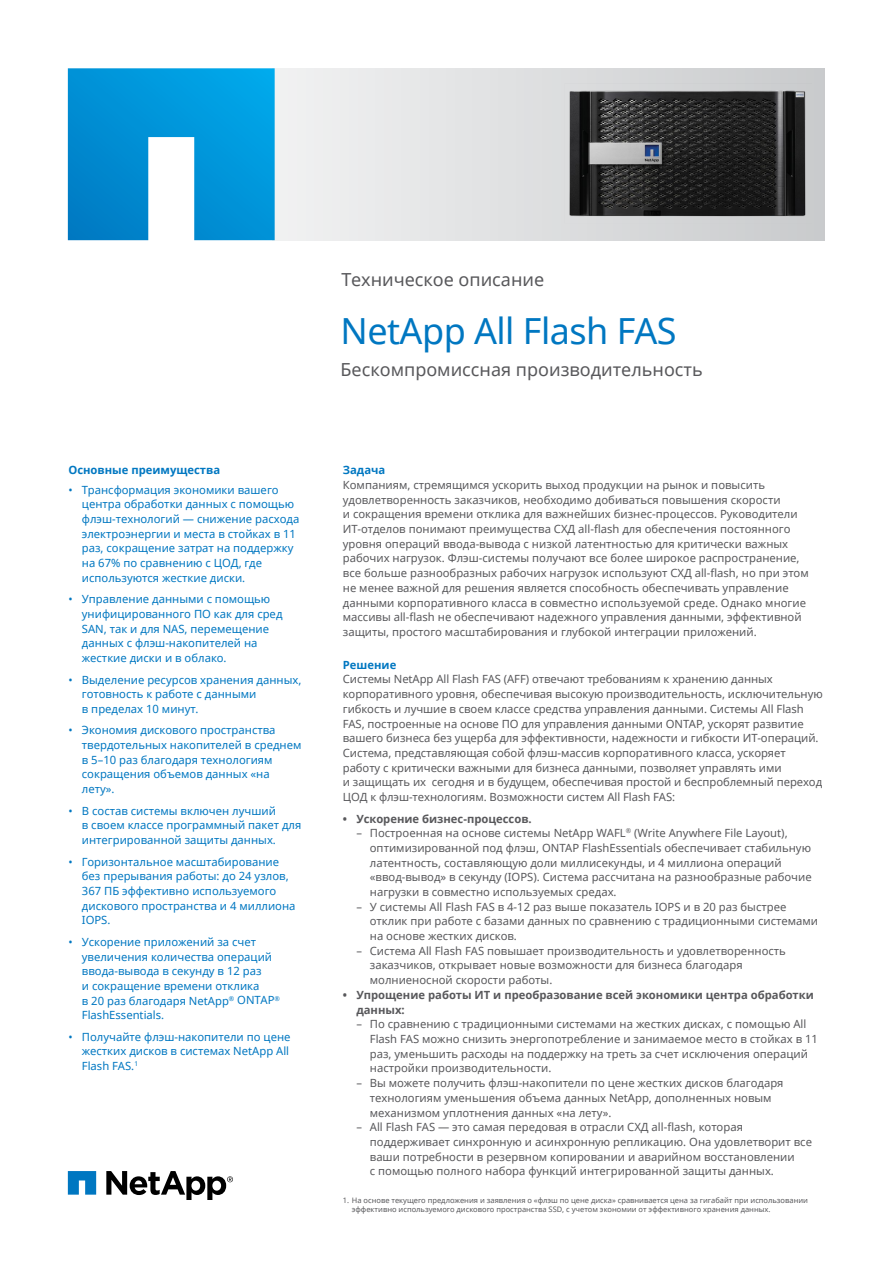
<style>
.page{position:relative;width:893px;height:1263px;background:#fff}
.page>*{position:absolute;margin:0;border:0;box-sizing:border-box;transform-origin:0 0}
.t1{font:36px "Noto Sans";letter-spacing:-.015em;color:#0077c1}
.t2{font:18px "Noto Sans";color:#58585b}
.t3{font:11.25px/14.7px "Noto Sans";color:#58585b}
.t4{font:11.25px/14.7px "Noto Sans";color:#0077c1}
.t5{font:700 11.25px/14.7px "Noto Sans";color:#58585b}
.t6{font:700 11.25px "Noto Sans";color:#0077c1}
.t7{font:7.5px/9.8px "Noto Sans";color:#58585b}
</style>
<div class="page">
<div style="left:273px;top:68px;width:552px;height:172px;background:linear-gradient(to right,#f1f2f2,#c9cbcd)"></div>
<svg style="left:68px;top:68px;width:207px;height:172px;background:#22a1dc"></svg>
<svg style="left:68px;top:1171px;width:28px;height:23px"></svg>
<svg style="left:106px;top:1171px;width:127px;height:29px"></svg>
<img style="left:564px;top:83px;width:247px;height:141px">
<p class="t6" style="left:68px;top:462px;width:153px">Основные преимущества</p>
<p class="t4" style="left:82px;top:482px;width:219px;text-indent:-14px">• Трансформация экономики вашего центра обработки данных с помощью флэш-технологий — снижение расхода электроэнергии и места в стойках в 11 раз, сокращение затрат на поддержку на 67% по сравнению с ЦОД, где используются жесткие диски.</p>
<p class="t4" style="left:82px;top:591px;width:202px;text-indent:-14px">• Управление данными с помощью унифицированного ПО как для сред<br>SAN, так и для NAS, перемещение данных с флэш-накопителей на жесткие диски и в облако.</p>
<p class="t4" style="left:82px;top:672px;width:221px;text-indent:-14px">• Выделение ресурсов хранения данных, готовность к работе с данными<br>в пределах 10 минут.</p>
<p class="t4" style="left:82px;top:723px;width:221px;text-indent:-14px">• Экономия дискового пространства твердотельных накопителей в среднем в 5–10 раз благодаря технологиям сокращения объемов данных «на лету».</p>
<p class="t4" style="left:82px;top:803px;width:221px;text-indent:-14px">• В состав системы включен лучший<br>в своем классе программный пакет для интегрированной защиты данных.</p>
<p class="t4" style="left:82px;top:854px;width:215px;text-indent:-14px">• Горизонтальное масштабирование без прерывания работы: до 24 узлов,<br>367 ПБ эффективно используемого дискового пространства и 4 миллиона<br>IOPS.</p>
<p class="t4" style="left:82px;top:934px;width:200px;text-indent:-13px">• Ускорение приложений за счет увеличения количества операций ввода-вывода в секунду в 12 раз<br>и сокращение времени отклика<br>в 20 раз благодаря NetApp<sup>®</sup> ONTAP<sup>®<br></sup>FlashEssentials.</p>
<p class="t4" style="left:82px;top:1029px;width:210px;text-indent:-14px">• Получайте флэш-накопители по цене жестких дисков в системах NetApp All<br>Flash FAS.<sup>1</sup></p>
<h2 class="t2" style="left:342px;top:268px;width:204px">Техническое описание</h2>
<h1 class="t1" style="left:341px;top:306px;width:338px">NetApp All Flash FAS</h1>
<h2 class="t2" style="left:341px;top:357px;width:364px">Бескомпромиссная производительность</h2>
<p class="t6" style="left:343px;top:462px;width:44px">Задача</p>
<p class="t3" style="left:343px;top:477px;width:467px">Компаниям, стремящимся ускорить выход продукции на рынок и повысить удовлетворенность заказчиков, необходимо добиваться повышения скорости<br>и сокращения времени отклика для важнейших бизнес-процессов. Руководители ИТ-отделов понимают преимущества СХД all-flash для обеспечения постоянного уровня операций ввода-вывода с низкой латентностью для критически важных рабочих нагрузок. Флэш-системы получают все более широкое распространение, все больше разнообразных рабочих нагрузок используют СХД all-flash, но при этом не менее важной для решения является способность обеспечивать управление данными корпоративного класса в совместно используемой среде. Однако многие массивы all-flash не обеспечивают надежного управления данными, эффективной защиты, простого масштабирования и глубокой интеграции приложений.</p>
<p class="t6" style="left:343px;top:657px;width:55px">Решение</p>
<p class="t3" style="left:343px;top:672px;width:481px">Системы NetApp All Flash FAS (AFF) отвечают требованиям к хранению данных корпоративного уровня, обеспечивая высокую производительность, исключительную гибкость и лучшие в своем классе средства управления данными. Системы All Flash FAS, построенные на основе ПО для управления данными ONTAP, ускорят развитие вашего бизнеса без ущерба для эффективности, надежности и гибкости ИТ-операций.<br>Система, представляющая собой флэш-массив корпоративного класса, ускоряет работу с критически важными для бизнеса данными, позволяет управлять ими<br>и защищать их сегодня и в будущем, обеспечивая простой и беспроблемный переход ЦОД к флэш-технологиям. Возможности систем All Flash FAS:</p>
<p class="t5" style="left:343px;top:811px;width:190px">• Ускорение бизнес-процессов.</p>
<p class="t3" style="left:370px;top:825px;width:443px;text-indent:-14px">– Построенная на основе системы NetApp WAFL<sup>®</sup> (Write Anywhere File Layout), оптимизированной под флэш, ONTAP FlashEssentials обеспечивает стабильную латентность, составляющую доли миллисекунды, и 4 миллиона операций «ввод-вывод» в секунду (IOPS). Система рассчитана на разнообразные рабочие нагрузки в совместно используемых средах.</p>
<p class="t3" style="left:370px;top:899px;width:450px;text-indent:-14px">– У системы All Flash FAS в 4-12 раз выше показатель IOPS и в 20 раз быстрее отклик при работе с базами данных по сравнению с традиционными системами на основе жестких дисков.</p>
<p class="t3" style="left:370px;top:943px;width:418px;text-indent:-14px">– Система All Flash FAS повышает производительность и удовлетворенность заказчиков, открывает новые возможности для бизнеса благодаря молниеносной скорости работы.</p>
<p class="t5" style="left:356px;top:987px;width:459px;text-indent:-14px">• Упрощение работы ИТ и преобразование всей экономики центра обработки данных:</p>
<p class="t3" style="left:370px;top:1016px;width:450px;text-indent:-14px">– По сравнению с традиционными системами на жестких дисках, с помощью All Flash FAS можно снизить энергопотребление и занимаемое место в стойках в 11 раз, уменьшить расходы на поддержку на треть за счет исключения операций настройки производительности.</p>
<p class="t3" style="left:370px;top:1075px;width:415px;text-indent:-14px">– Вы можете получить флэш-накопители по цене жестких дисков благодаря технологиям уменьшения объема данных NetApp, дополненных новым механизмом уплотнения данных «на лету».</p>
<p class="t3" style="left:370px;top:1119px;width:444px;text-indent:-14px">– All Flash FAS — это самая передовая в отрасли СХД all-flash, которая поддерживает синхронную и асинхронную репликацию. Она удовлетворит все ваши потребности в резервном копировании и аварийном восстановлении<br>с помощью полного набора функций интегрированной защиты данных.</p>
<p class="t7" style="left:352px;top:1195px;width:458px;text-indent:-9px">1. На основе текущего предложения и заявления о «флэш по цене диска» сравнивается цена за гигабайт при использовании эффективно используемого дискового пространства SSD, с учетом экономии от эффективного хранения данных.</p>
</div>
